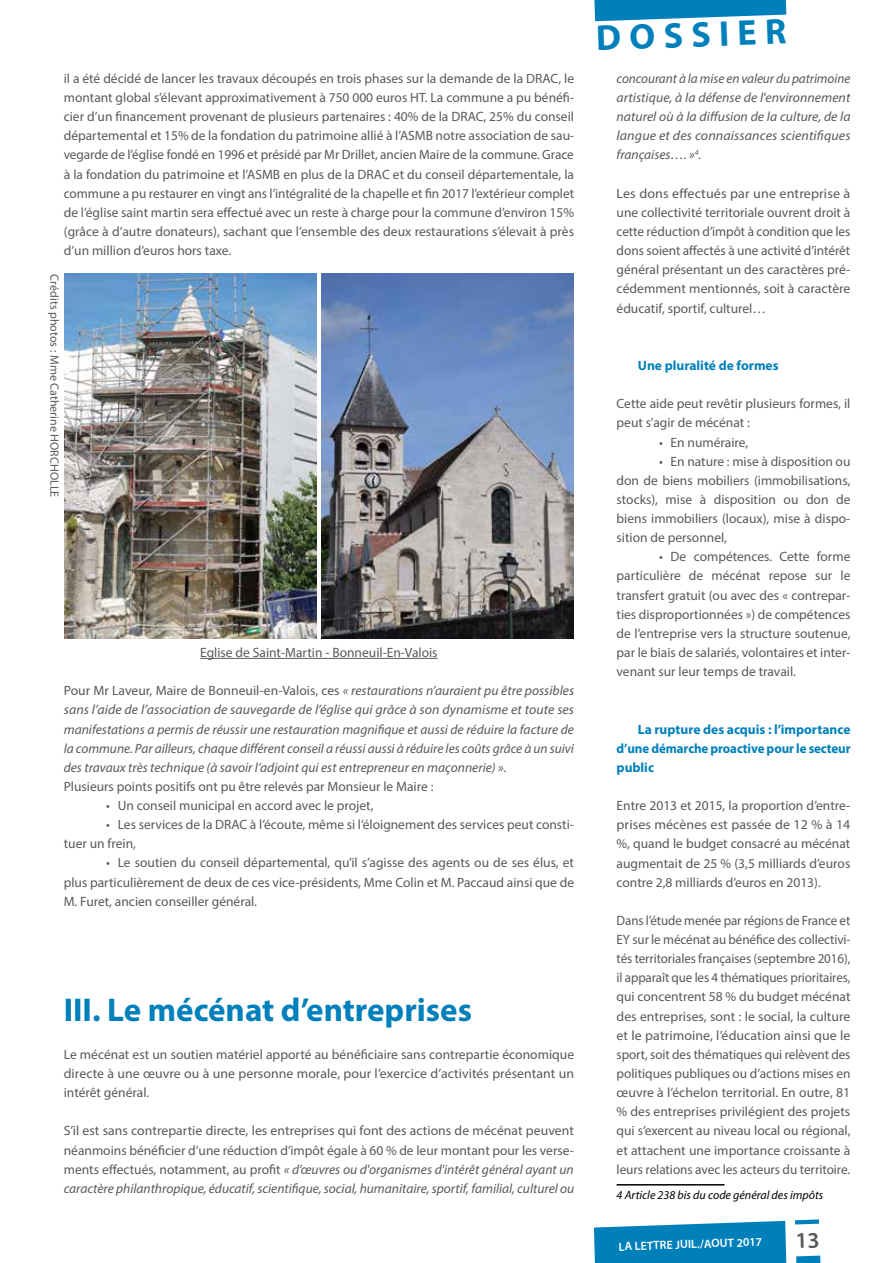
<style>
.page{position:relative;width:893px;height:1263px;background:#fff}
.page>*{position:absolute;margin:0;border:0;box-sizing:border-box;transform-origin:0 0}
.t1{font:700 36px "Myriad Pro";color:#0080bb}
.t2{font:700 33px "Myriad Pro";color:#0080bb}
.t3{font:13.5px/19.2px "Myriad Pro";color:#58595b;text-align:justify}
.t4{font:italic 13.5px/19.2px "Myriad Pro";color:#58595b;text-align:justify}
.t5{font:13.5px/19.2px "Myriad Pro";color:#58595b;text-align:justify;scale:.96 1}
.t6{font:13.5px/19.2px "Myriad Pro";color:#58595b;text-align:justify;scale:1.04 1}
.t7{font:700 13.5px/19.2px "Myriad Pro";letter-spacing:-.005em;color:#0080bb;text-align:justify}
.t8{font:italic 12px "Myriad Pro";color:#000}
.t9{font:12px "Myriad Pro";color:#58595b}
.t10{font:600 12px "Myriad Pro";color:#fff}
.s1{font-style:normal}
.s2{font-style:italic}
</style>
<div class="page">
<svg style="left:795px;top:1219px;width:24px;height:5px"></svg>
<svg style="left:796px;top:1255px;width:25px;height:8px"></svg>
<svg style="left:594px;top:1221px;width:193px;height:42px;background:#158ac0"></svg>
<svg style="left:594px;top:0;width:192px;height:21px;background:#2692c5"></svg>
<hr style="left:200px;top:658px;width:238px;height:1px;background:#58595b">
<hr style="left:617px;top:1184px;width:108px;height:1px;background:#000">
<img style="left:65px;top:274px;width:252px;height:364px">
<img style="left:321px;top:274px;width:252px;height:364px">
<p class="t3" style="left:64px;top:69px;width:512px">il a été décidé de lancer les travaux découpés en trois phases sur la demande de la DRAC, le montant global s’élevant approximativement à 750 000 euros HT. La commune a pu bénéfi&shy;cier d’un financement provenant de plusieurs partenaires : 40% de la DRAC, 25% du conseil départemental et 15% de la fondation du patrimoine allié à l’ASMB notre association de sau&shy;vegarde de l’église fondé en 1996 et présidé par Mr Drillet, ancien Maire de la commune. Grace à la fondation du patrimoine et l’ASMB en plus de la DRAC et du conseil départementale, la commune a pu restaurer en vingt ans l’intégralité de la chapelle et fin 2017 l’extérieur complet de l’église saint martin sera effectué avec un reste à charge pour la commune d’environ 15% (grâce à d’autre donateurs), sachant que l’ensemble des deux restaurations s’élevait à près d’un million d’euros hors taxe.</p>
<p class="t9" style="left:62px;top:274px;width:224px;rotate:90deg">Crédits photos : Mme Catherine HORCHOLLE</p>
<p class="t3" style="left:200px;top:643px;width:239px">Eglise de Saint-Martin - Bonneuil-En-Valois</p>
<p class="t4" style="left:64px;top:681px;width:512px"><span class="s1">Pour Mr Laveur, Maire de Bonneuil-en-Valois, ces</span> « restaurations n’auraient pu être possibles sans l’aide de l’association de sauvegarde de l’église qui grâce à son dynamisme et toute ses manifestations a permis de réussir une restauration magnifique et aussi de réduire la facture de la commune. Par ailleurs, chaque différent conseil a réussi aussi à réduire les coûts grâce à un suivi des travaux très technique (à savoir l’adjoint qui est entrepreneur en maçonnerie) ».</p>
<p class="t3" style="left:64px;top:777px;width:371px">Plusieurs points positifs ont pu être relevés par Monsieur le Maire :</p>
<p class="t3" style="left:106px;top:796px;width:269px">• Un conseil municipal en accord avec le projet,</p>
<p class="t3" style="left:64px;top:815px;width:512px;text-indent:43px">• Les services de la DRAC à l’écoute, même si l’éloignement des services peut consti&shy;tuer un frein,</p>
<p class="t3" style="left:64px;top:853px;width:512px;text-indent:43px">• Le soutien du conseil départemental, qu’il s’agisse des agents ou de ses élus, et plus particulièrement de deux de ces vice-présidents, Mme Colin et M. Paccaud ainsi que de M. Furet, ancien conseiller général.</p>
<h2 class="t2" style="left:64px;top:988px;width:410px">III. Le mécénat d’entreprises</h2>
<p class="t3" style="left:64px;top:1044px;width:512px">Le mécénat est un soutien matériel apporté au bénéficiaire sans contrepartie économique directe à une œuvre ou à une personne morale, pour l’exercice d’activités présentant un intérêt général.</p>
<p class="t3" style="left:64px;top:1121px;width:512px">S’il est sans contrepartie directe, les entreprises qui font des actions de mécénat peuvent néanmoins bénéficier d’une réduction d’impôt égale à 60 % de leur montant pour les verse&shy;ments effectués, notamment, au profit <span class="s2">« d’œuvres ou d'organismes d'intérêt général ayant un caractère philanthropique, éducatif, scientifique, social, humanitaire, sportif, familial, culturel ou</span></p>
<h1 class="t1" style="left:595px;top:15px;width:192px;rotate:-2deg">DOSSIER</h1>
<p class="t4" style="left:617px;top:69px;width:236px">concourant à la mise en valeur du patrimoine artistique, à la défense de l'environnement naturel où à la diffusion de la culture, de la langue et des connaissances scientifiques françaises…. »<sup>4</sup>.</p>
<p class="t6" style="left:617px;top:183px;width:226px">Les dons effectués par une entreprise à une collectivité territoriale ouvrent droit à cette réduction d’impôt à condition que les dons soient affectés à une activité d’intérêt général présentant un des caractères pré&shy;cédemment mentionnés, soit à caractère éducatif, sportif, culturel…</p>
<p class="t7" style="left:638px;top:355px;width:142px">Une pluralité de formes</p>
<p class="t3" style="left:617px;top:394px;width:235px">Cette aide peut revêtir plusieurs formes, il peut s’agir de mécénat :</p>
<p class="t3" style="left:659px;top:432px;width:91px">• En numéraire,</p>
<p class="t3" style="left:617px;top:451px;width:235px;text-indent:43px">• En nature : mise à disposition ou don de biens mobiliers (immobilisations, stocks), mise à disposition ou don de biens immobiliers (locaux), mise à dispo&shy;sition de personnel,</p>
<p class="t3" style="left:617px;top:547px;width:235px;text-indent:43px">• De compétences. Cette forme particulière de mécénat repose sur le transfert gratuit (ou avec des « contrepar&shy;ties disproportionnées ») de compétences de l’entreprise vers la structure soutenue, par le biais de salariés, volontaires et inter&shy;venant sur leur temps de travail.</p>
<p class="t7" style="left:617px;top:719px;width:235px;text-indent:21px">La rupture des acquis : l’importance d’une démarche proactive pour le secteur public</p>
<p class="t3" style="left:617px;top:796px;width:235px">Entre 2013 et 2015, la proportion d’entre&shy;prises mécènes est passée de 12 % à 14 %, quand le budget consacré au mécénat augmentait de 25 % (3,5 milliards d’euros contre 2,8 milliards d’euros en 2013).</p>
<p class="t5" style="left:617px;top:910px;width:245px">Dans l’étude menée par régions de France et EY sur le mécénat au bénéfice des collectivi&shy;tés territoriales françaises (septembre 2016), il apparaît que les 4 thématiques prioritaires, qui concentrent 58 % du budget mécénat des entreprises, sont : le social, la culture et le patrimoine, l’éducation ainsi que le sport, soit des thématiques qui relèvent des politiques publiques ou d’actions mises en œuvre à l’échelon territorial. En outre, 81 % des entreprises privilégient des projets qui s’exercent au niveau local ou régional, et attachent une importance croissante à leurs relations avec les acteurs du territoire.</p>
<p class="t8" style="left:617px;top:1188px;width:208px">4 Article 238 bis du code général des impôts</p>
<p class="t10" style="left:618px;top:1239px;width:145px;rotate:-2deg">LA LETTRE JUIL./AOUT 2017</p>
</div>
